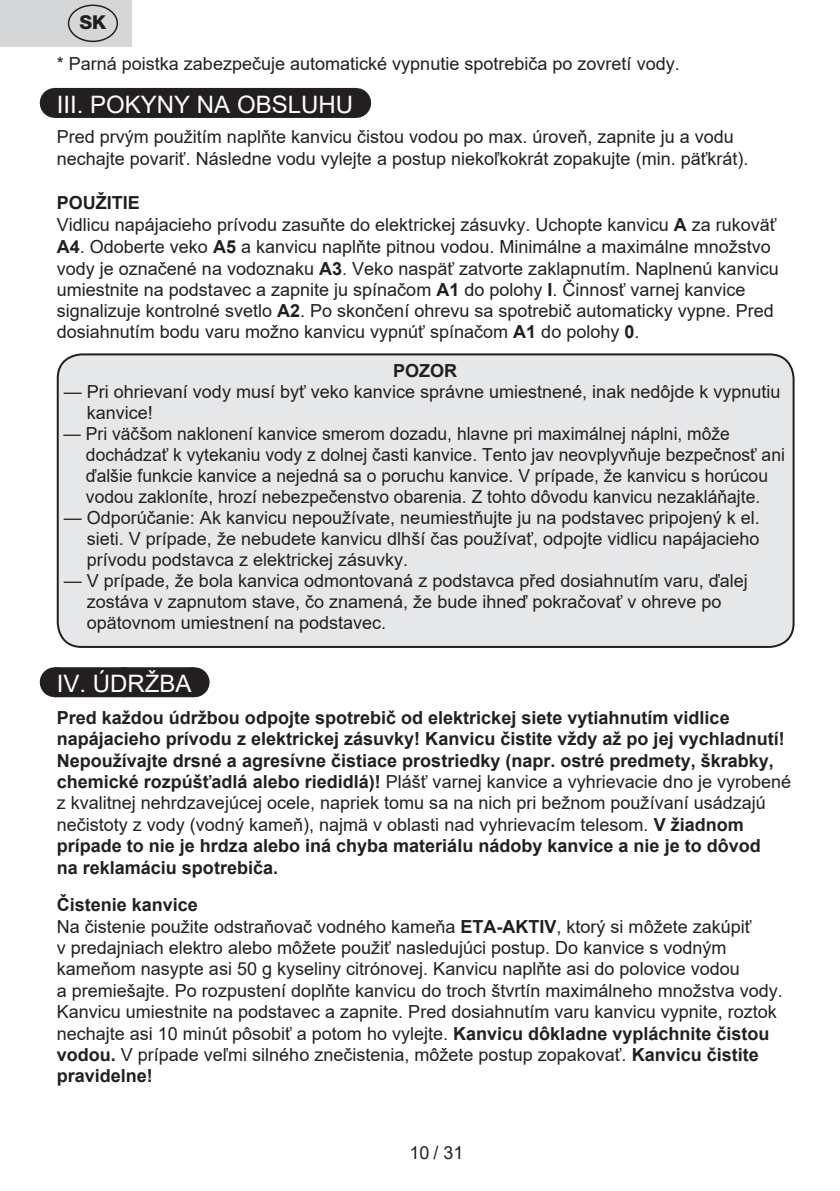
<style>
.page{position:relative;width:840px;height:1191px;background:#fff}
.page>*{position:absolute;margin:0;border:0;box-sizing:border-box;transform-origin:0 0}
.Grafický_nadpis_ETA{font:24px "Arial";color:#fff}
.t1{font:800 19.2px "Helvetica Neue OT";color:#231f20}
.Normální{font:18px/21.4px "Arial";color:#231f20}
.Normální-2{font:700 18px/21.4px "Arial";color:#231f20}
.s1{font-weight:700}
.s2{font-weight:400}
</style>
<div class="page">
<div style="left:55px;top:88px;width:300px;height:30px;background:#231f20"></div>
<hr style="left:355px;top:88px;width:1px;height:30px;background:#231f20">
<div style="left:55px;top:667px;width:138px;height:30px;background:#231f20"></div>
<svg style="left:124px;top:667px;width:35px;height:1px"></svg>
<hr style="left:193px;top:667px;width:1px;height:30px;background:#231f20">
<div style="left:58px;top:354px;width:735px;height:293px;background:#e6e7e9;border-radius:24px"></div>
<div style="left:57px;top:353px;width:737px;height:295px;border:2px solid #231f20;border-radius:24px"></div>
<div style="left:0;top:0;width:131px;height:47px;background:#d5d6d8"></div>
<div style="left:68px;top:5px;width:50px;height:37px;border:1px solid #231f20;border-radius:50%"></div>
<p class="t1" style="left:79px;top:11px;width:28px">SK</p>
<p class="Normální" style="left:57px;top:53px;width:624px">* Parná poistka zabezpečuje automatické vypnutie spotrebiča po zovretí vody.</p>
<p class="Grafický_nadpis_ETA" style="left:57px;top:88px;width:298px">III. POKYNY NA OBSLUHU</p>
<p class="Normální" style="left:57px;top:125px;width:693px;line-height:22px">Pred prvým použitím naplňte kanvicu čistou vodou po max. úroveň, zapnite ju a vodu nechajte povariť. Následne vodu vylejte a postup niekoľkokrát zopakujte (min. päťkrát).</p>
<p class="Normální-2" style="left:57px;top:192px;width:85px">POUŽITIE</p>
<p class="Normální" style="left:57px;top:213px;width:723px">Vidlicu napájacieho prívodu zasuňte do elektrickej zásuvky. Uchopte kanvicu <span class="s1">A</span> za rukoväť <span class="s1">A4</span>. Odoberte veko <span class="s1">A5</span> a kanvicu naplňte pitnou vodou. Minimálne a maximálne množstvo vody je označené na vodoznaku <span class="s1">A3</span>. Veko naspäť zatvorte zaklapnutím. Naplnenú kanvicu umiestnite na podstavec a zapnite ju spínačom <span class="s1">A1</span> do polohy <span class="s1">I</span>. Činnosť varnej kanvice signalizuje kontrolné svetlo <span class="s1">A2</span>. Po skončení ohrevu sa spotrebič automaticky vypne. Pred dosiahnutím bodu varu možno kanvicu vypnúť spínačom <span class="s1">A1</span> do polohy <span class="s1">0</span>.</p>
<p class="Normální-2" style="left:393px;top:360px;width:66px">POZOR</p>
<p class="Normální" style="left:87px;top:380px;width:695px;text-indent:-23px">— Pri ohrievaní vody musí byť veko kanvice správne umiestnené, inak nedôjde k vypnutiu kanvice!</p>
<p class="Normální" style="left:86px;top:422px;width:700px;text-indent:-22px">— Pri väčšom naklonení kanvice smerom dozadu, hlavne pri maximálnej náplni, môže dochádzať k vytekaniu vody z dolnej časti kanvice. Tento jav neovplyvňuje bezpečnosť ani ďalšie funkcie kanvice a nejedná sa o poruchu kanvice. V prípade, že kanvicu s horúcou vodou zakloníte, hrozí nebezpečenstvo obarenia. Z tohto dôvodu kanvicu nezakláňajte.</p>
<p class="Normální" style="left:87px;top:506px;width:674px;text-align:justify;text-indent:-23px">— Odporúčanie: Ak kanvicu nepoužívate, neumiestňujte ju na podstavec pripojený k el. sieti. V prípade, že nebudete kanvicu dlhší čas používať, odpojte vidlicu napájacieho prívodu podstavca z elektrickej zásuvky.</p>
<p class="Normální" style="left:87px;top:569px;width:662px;text-indent:-23px">— V prípade, že bola kanvica odmontovaná z podstavca před dosiahnutím varu, ďalej zostáva v zapnutom stave, čo znamená, že bude ihneď pokračovať v ohreve po opätovnom umiestnení na podstavec.</p>
<p class="Grafický_nadpis_ETA" style="left:57px;top:667px;width:136px">IV. ÚDRŽBA</p>
<p class="Normální-2" style="left:57px;top:707px;width:735px">Pred každou údržbou odpojte spotrebič od elektrickej siete vytiahnutím vidlice napájacieho prívodu z elektrickej zásuvky! Kanvicu čistite vždy až po jej vychladnutí!<br>Nepoužívajte drsné a agresívne čistiace prostriedky (napr. ostré predmety, škrabky, chemické rozpúšťadlá alebo riedidlá)! <span class="s2">Plášť varnej kanvice a vyhrievacie dno je vyrobené z kvalitnej nehrdzavejúcej ocele, napriek tomu sa na nich pri bežnom používaní usádzajú nečistoty z vody (vodný kameň), najmä v oblasti nad vyhrievacím telesom.</span> V žiadnom prípade to nie je hrdza alebo iná chyba materiálu nádoby kanvice a nie je to dôvod<br>na reklamáciu spotrebiča.</p>
<p class="Normální-2" style="left:57px;top:894px;width:143px">Čistenie kanvice</p>
<p class="Normální" style="left:57px;top:915px;width:727px">Na čistenie použite odstraňovač vodného kameňa <span class="s1">ETA-AKTIV</span>, ktorý si môžete zakúpiť<br>v predajniach elektro alebo môžete použiť nasledujúci postup. Do kanvice s vodným kameňom nasypte asi 50 g kyseliny citrónovej. Kanvicu naplňte asi do polovice vodou<br>a premiešajte. Po rozpustení doplňte kanvicu do troch štvrtín maximálneho množstva vody.<br>Kanvicu umiestnite na podstavec a zapnite. Pred dosiahnutím varu kanvicu vypnite, roztok nechajte asi 10 minút pôsobiť a potom ho vylejte. <span class="s1">Kanvicu dôkladne vypláchnite čistou vodou.</span> V prípade veľmi silného znečistenia, môžete postup zopakovať. <span class="s1">Kanvicu čistite pravidelne!</span></p>
<p class="Normální" style="left:409px;top:1141px;width:56px">10 / 31</p>
</div>
